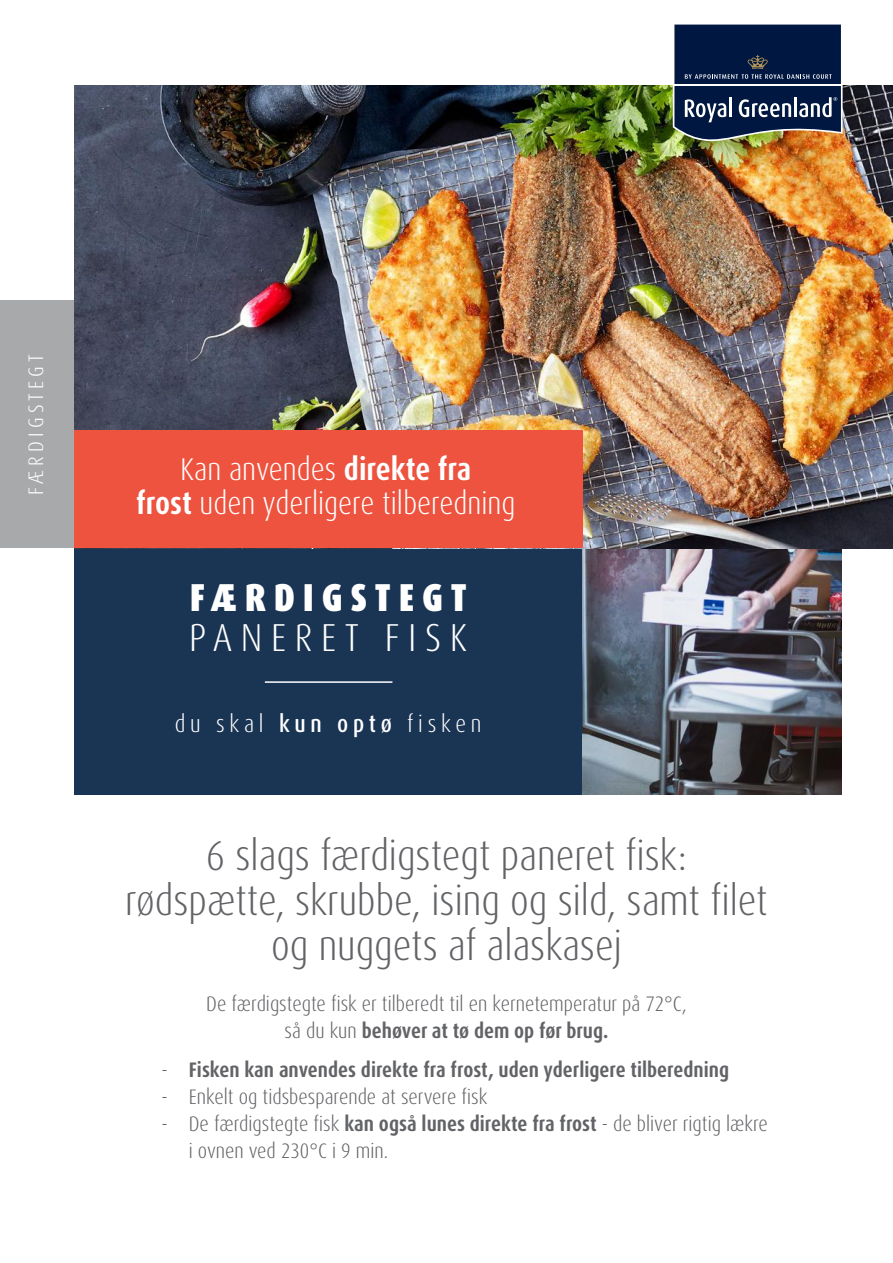
<style>
.page{position:relative;width:893px;height:1263px;background:#fff}
.page>*{position:absolute;margin:0;border:0;box-sizing:border-box;transform-origin:0 0}
.t1{font:300 condensed 42px/45px "Dax Pro";color:#626366;text-align:center}
.t2{font:900 condensed 39px "Dax Pro";letter-spacing:.2em;color:#fff}
.t3{font:300 condensed 39px "Dax Pro";letter-spacing:.22em;color:#fff}
.t4{font:300 condensed 31.5px/34.5px "Dax Pro";color:#fff;text-align:center}
.t5{font:300 condensed 24px "Dax Pro";letter-spacing:.2em;color:#fff}
.t6{font:300 condensed 21px/27px "Dax Pro";color:#626366;text-align:center}
.t7{font:700 condensed 21px "Dax Pro";color:#626366}
.t8{font:300 condensed 21px "Dax Pro";letter-spacing:.2em;color:#fff}
.s1{font-weight:700}
.s2{font-weight:500}
.s3{font-weight:300}
</style>
<div class="page">
<div style="left:74px;top:548px;width:509px;height:247px;background:#1a3554"></div>
<img style="left:583px;top:548px;width:259px;height:247px">
<hr style="left:265px;top:681px;width:127px;height:2px;background:#fff">
<div style="left:0;top:300px;width:74px;height:248px;background:#a7a9ab"></div>
<img style="left:74px;top:85px;width:819px;height:463px">
<div style="left:74px;top:431px;width:509px;height:117px;background:#ed533f"></div>
<svg style="left:673px;top:24px;width:170px;height:117px;background:#2a3b57"></svg>
<p class="t8" style="left:22px;top:495px;width:142px;rotate:-90deg">FÆRDIGSTEGT</p>
<h3 class="t4" style="left:136px;top:452px;width:381px">Kan anvendes <span class="s1">direkte fra<br>frost</span> uden yderligere tilberedning</h3>
<h2 class="t2" style="left:190px;top:572px;width:279px">FÆRDIGSTEGT</h2>
<h2 class="t3" style="left:189px;top:613px;width:279px">PANERET FISK</h2>
<p class="t5" style="left:175px;top:708px;width:308px">du skal <span class="s2">kun optø</span> fisken</p>
<h1 class="t1" style="left:125px;top:833px;width:644px">6 slags færdigstegt paneret fisk: rødspætte, skrubbe, ising og sild, samt filet og nuggets af alaskasej</h1>
<p class="t6" style="left:206px;top:990px;width:482px">De færdigstegte fisk er tilberedt til en kernetemperatur på 72°C, så du kun <span class="s1">behøver at tø dem op før brug.</span></p>
<p class="t7" style="left:162px;top:1057px;width:569px"><span class="s3">-</span> Fisken kan anvendes direkte fra frost, uden yderligere tilberedning</p>
<p class="t6" style="left:162px;top:1084px;width:327px">- Enkelt og tidsbesparende at servere fisk</p>
<p class="t6" style="left:189px;top:1111px;width:580px;text-align:left;text-indent:-27px">- De færdigstegte fisk <span class="s1">kan også lunes direkte fra frost</span> - de bliver rigtig lækre i ovnen ved 230°C i 9 min.</p>
</div>
